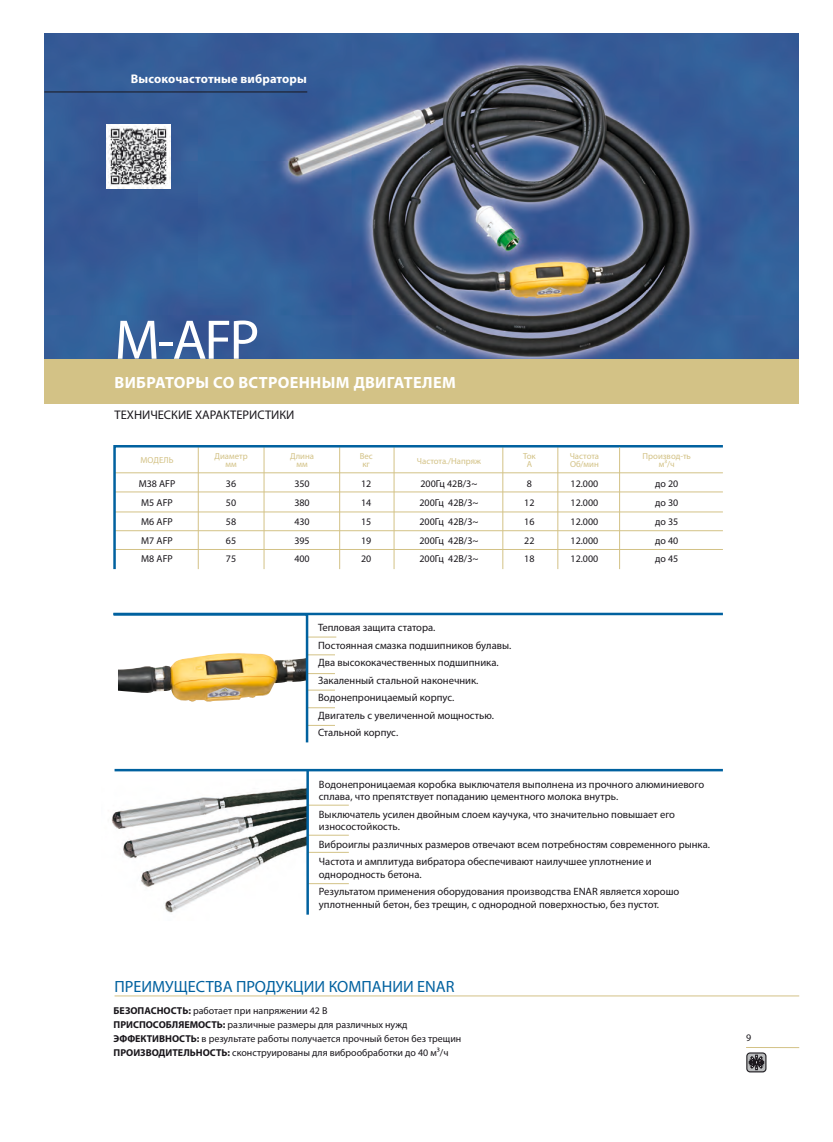
<style>
.page{position:relative;width:833px;height:1142px;background:#fff}
.page>*{position:absolute;margin:0;border:0;box-sizing:border-box;transform-origin:0 0}
.t1{font:56.25px "Myriad MM";color:#fff}
.t2{font:16.25px "Myriad Pro";color:#00619f}
.t3{font:700 16.25px "Myriad Pro";letter-spacing:.02em;color:#fff}
.t4{font:12.5px "Myriad Pro";color:#1a171c}
.t5{font:700 12.5px "Myriad Pro";letter-spacing:.01em;color:#fff}
.t6{font:10.62px/17.5px "Myriad Pro";color:#1a171c}
.t7{font:10px/18.8px "Myriad Pro";color:#1a171c;text-align:justify}
.t8{font:10px "Myriad MM";color:#1a171c}
.t9{font:8.75px/8.8px "Myriad Pro";color:#d3c286;text-align:center}
.s1{font-weight:700}
</style>
<div class="page">
<img style="left:111px;top:787px;width:196px;height:128px">
<img style="left:44px;top:34px;width:754px;height:325px">
<div style="left:44px;top:359px;width:755px;height:44px;background:#d3c286"></div>
<hr style="left:115px;top:995px;width:684px;height:1px;background:#d3c286">
<hr style="left:44px;top:92px;width:263px;height:1px;background:#1a171c">
<hr style="left:746px;top:1046px;width:53px;height:1px;background:#d3c286">
<svg style="left:746px;top:1052px;width:21px;height:20px"></svg>
<div style="left:747px;top:1052px;width:19px;height:19px;border:1px solid #1a171c;border-radius:3px"></div>
<hr style="left:113px;top:612px;width:610px;height:3px;background:#00619f">
<hr style="left:307px;top:804px;width:42px;height:1px;background:#d3c286">
<hr style="left:307px;top:834px;width:42px;height:1px;background:#d3c286">
<hr style="left:115px;top:768px;width:608px;height:3px;background:#00619f">
<hr style="left:307px;top:851px;width:42px;height:1px;background:#d3c286">
<img style="left:107px;top:125px;width:64px;height:63px">
<svg style="left:113px;top:445px;width:610px;height:125px"></svg>
<hr style="left:619px;top:447px;width:1px;height:122px;background:#d3c286">
<hr style="left:307px;top:883px;width:42px;height:1px;background:#d3c286">
<hr style="left:306px;top:769px;width:3px;height:145px;background:#00619f">
<svg style="left:113px;top:612px;width:223px;height:131px"></svg>
<p class="t5" style="left:131px;top:70px;width:177px">Высокочастотные вибраторы</p>
<h1 class="t1" style="left:115px;top:305px;width:146px">M-AFP</h1>
<h2 class="t3" style="left:115px;top:372px;width:343px">ВИБРАТОРЫ СО ВСТРОЕННЫМ ДВИГАТЕЛЕМ</h2>
<p class="t4" style="left:115px;top:407px;width:181px">ТЕХНИЧЕСКИЕ ХАРАКТЕРИСТИКИ</p>
<p class="t9" style="left:141px;top:455px;width:34px">МОДЕЛЬ</p>
<p class="t9" style="left:360px;top:451px;width:15px">Вес кг</p>
<p class="t9" style="left:215px;top:451px;width:35px">Диаметр мм</p>
<p class="t9" style="left:290px;top:451px;width:25px">Длина мм</p>
<p class="t9" style="left:417px;top:456px;width:65px">Частота./Напряж</p>
<p class="t7" style="left:294px;top:474px;width:17px">350<br>380<br>430<br>395<br>400</p>
<p class="t7" style="left:361px;top:474px;width:12px">12<br>14<br>15<br>19<br>20</p>
<p class="t9" style="left:523px;top:451px;width:14px">Ток<br>А</p>
<p class="t7" style="left:419px;top:474px;width:60px">200Гц 42В/3~ 200Гц 42В/3~ 200Гц 42В/3~ 200Гц 42В/3~ 200Гц 42В/3~</p>
<p class="t7" style="left:524px;top:474px;width:12px;text-align:left">8<br>12<br>16<br>22<br>18</p>
<p class="t7" style="left:139px;top:474px;width:38px;text-align:left">M38 AFP<br>M5 AFP<br>M6 AFP<br>M7 AFP<br>M8 AFP</p>
<p class="t7" style="left:226px;top:474px;width:12px">36<br>50<br>58<br>65<br>75</p>
<p class="t6" style="left:318px;top:618px;width:195px">Тепловая защита статора.<br>Постоянная смазка подшипников булавы.<br>Два высококачественных подшипника.<br>Закаленный стальной наконечник.<br>Водонепроницаемый корпус.<br>Двигатель с увеличенной мощностью.<br>Стальной корпус.</p>
<p class="t9" style="left:570px;top:451px;width:31px;text-align:left">Частота<br>Об/мин</p>
<p class="t9" style="left:643px;top:451px;width:50px">Производ-ть м³/ч</p>
<p class="t7" style="left:655px;top:474px;width:25px">до 20 до 30 до 35 до 40 до 45</p>
<p class="t7" style="left:570px;top:474px;width:29px">12.000<br>12.000<br>12.000<br>12.000<br>12.000</p>
<p class="t6" style="left:319px;top:777px;width:387px;line-height:12.5px">Водонепроницаемая коробка выключателя выполнена из прочного алюминиевого сплава, что препятствует попаданию цементного молока внутрь.</p>
<p class="t6" style="left:319px;top:807px;width:358px;line-height:12.5px">Выключатель усилен двойным слоем каучука, что значительно повышает его износостойкость.</p>
<p class="t6" style="left:319px;top:835px;width:393px">Виброиглы различных размеров отвечают всем потребностям современного рынка.<br>Частота и амплитуда вибратора обеспечивают наилучшее уплотнение и</p>
<p class="t6" style="left:319px;top:865px;width:362px">однородность бетона.<br>Результатом применения оборудования производства ENAR является хорошо</p>
<p class="t6" style="left:319px;top:895px;width:342px">уплотненный бетон, без трещин, с однородной поверхностью, без пустот.</p>
<h2 class="t2" style="left:115px;top:976px;width:341px">ПРЕИМУЩЕСТВА ПРОДУКЦИИ КОМПАНИИ ENAR</h2>
<p class="t7" style="left:114px;top:1003px;width:349px;line-height:13.8px;text-align:left"><span class="s1">БЕЗОПАСНОСТЬ:</span> работает при напряжении 42 В<br><span class="s1">ПРИСПОСОБЛЯЕМОСТЬ:</span> различные размеры для различных нужд <span class="s1">ЭФФЕКТИВНОСТЬ:</span> в результате работы получается прочный бетон без трещин <span class="s1">ПРОИЗВОДИТЕЛЬНОСТЬ:</span> сконструированы для виброобработки до 40 м³/ч</p>
<p class="t8" style="left:746px;top:1031px;width:7px">9</p>
</div>
